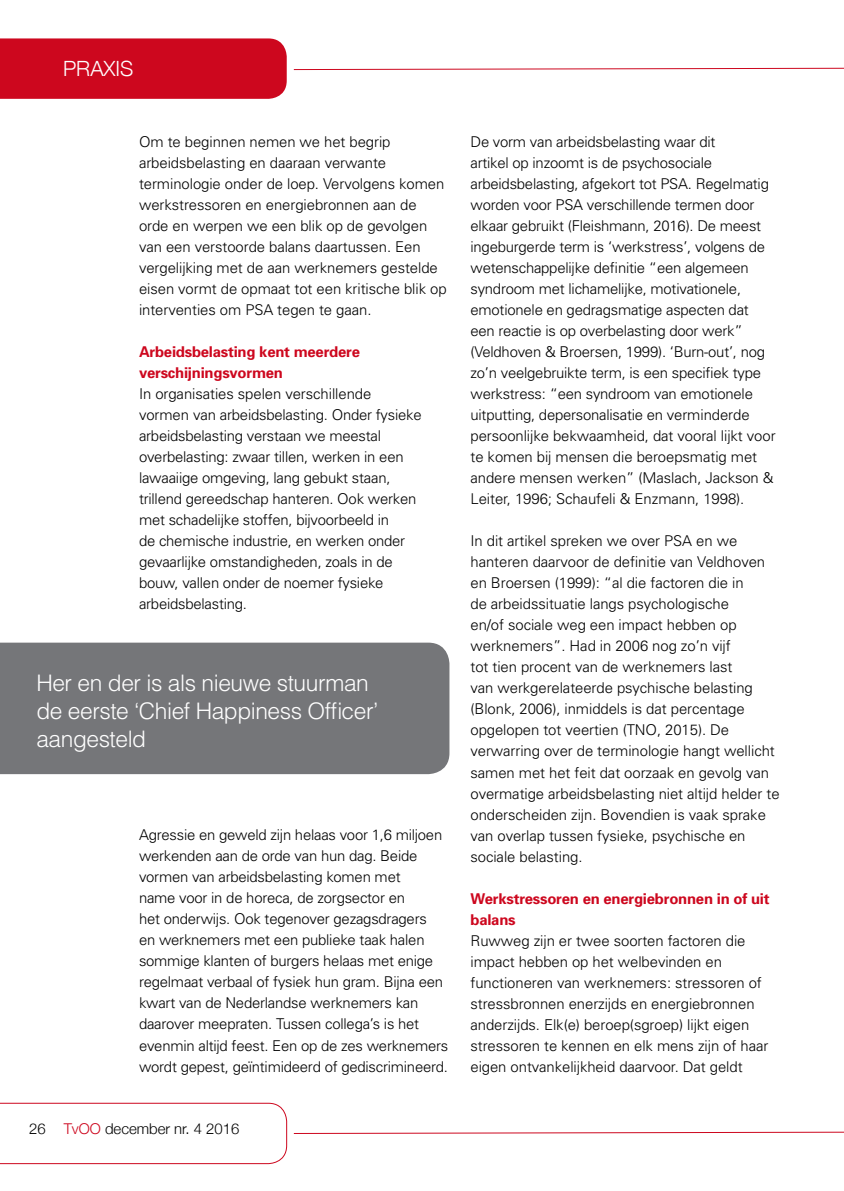
<style>
.page{position:relative;width:844px;height:1191px;background:#fff}
.page>*{position:absolute;margin:0;border:0;box-sizing:border-box;transform-origin:0 0}
.t1{font:300 22.75px/28px "Helvetica";letter-spacing:-.02em;color:#fff}
.t2{font:300 21px "Helvetica Neue";color:#fff}
.t3{font:300 14.88px/21px "Univers";letter-spacing:-.005em;color:#000}
.t4{font:700 14.88px/21px "Univers";letter-spacing:-.015em;color:#cd071e}
.t5{font:300 14.88px "Helvetica Neue";color:#000}
.s1{color:#cd071e}
</style>
<div class="page">
<div style="left:0;top:38px;width:287px;height:61px;background:#cd071e"></div>
<svg style="left:293px;top:67px;width:550px;height:3px"></svg>
<svg style="left:293px;top:1131px;width:550px;height:3px"></svg>
<svg style="left:0;top:1102px;width:287px;height:62px"></svg>
<div style="left:0;top:642px;width:449px;height:132px;background:#757679"></div>
<h2 class="t2" style="left:63px;top:51px;width:72px">PRAXIS</h2>
<p class="t3" style="left:139px;top:131px;width:309px">Om te beginnen nemen we het begrip arbeidsbelasting en daaraan verwante terminologie onder de loep. Vervolgens komen werkstressoren en energiebronnen aan de orde en werpen we een blik op de gevolgen van een verstoorde balans daartussen. Een vergelijking met de aan werknemers gestelde eisen vormt de opmaat tot een kritische blik op interventies om PSA tegen te gaan.</p>
<p class="t4" style="left:139px;top:341px;width:222px">Arbeidsbelasting kent meerdere verschijningsvormen</p>
<p class="t3" style="left:139px;top:383px;width:284px">In organisaties spelen verschillende vormen van arbeidsbelasting. Onder fysieke arbeidsbelasting verstaan we meestal overbelasting: zwaar tillen, werken in een lawaaiige omgeving, lang gebukt staan, trillend gereedschap hanteren. Ook werken met schadelijke stoffen, bijvoorbeeld in<br>de chemische industrie, en werken onder gevaarlijke omstandigheden, zoals in de bouw, vallen onder de noemer fysieke arbeidsbelasting.</p>
<h1 class="t1" style="left:36px;top:668px;width:343px">Her en der is als nieuwe stuurman de eerste ‘Chief Happiness Officer’ aangesteld</h1>
<p class="t3" style="left:139px;top:824px;width:311px">Agressie en geweld zijn helaas voor 1,6 miljoen werkenden aan de orde van hun dag. Beide vormen van arbeidsbelasting komen met<br>name voor in de horeca, de zorgsector en<br>het onderwijs. Ook tegenover gezagsdragers<br>en werknemers met een publieke taak halen sommige klanten of burgers helaas met enige regelmaat verbaal of fysiek hun gram. Bijna een kwart van de Nederlandse werknemers kan daarover meepraten. Tussen collega’s is het evenmin altijd feest. Een op de zes werknemers wordt gepest, geïntimideerd of gediscrimineerd.</p>
<p class="t5" style="left:29px;top:1117px;width:212px">26 <span class="s1">TvOO</span> december nr. 4 2016</p>
<p class="t3" style="left:470px;top:131px;width:306px">De vorm van arbeidsbelasting waar dit<br>artikel op inzoomt is de psychosociale arbeidsbelasting, afgekort tot PSA. Regelmatig worden voor PSA verschillende termen door elkaar gebruikt (Fleishmann, 2016). De meest ingeburgerde term is ‘werkstress’, volgens de wetenschappelijke definitie “een algemeen syndroom met lichamelijke, motivationele, emotionele en gedragsmatige aspecten dat een reactie is op overbelasting door werk” (Veldhoven &amp; Broersen, 1999). ‘Burn-out’, nog zo’n veelgebruikte term, is een specifiek type werkstress: “een syndroom van emotionele uitputting, depersonalisatie en verminderde persoonlijke bekwaamheid, dat vooral lijkt voor te komen bij mensen die beroepsmatig met andere mensen werken” (Maslach, Jackson &amp; Leiter, 1996; Schaufeli &amp; Enzmann, 1998).</p>
<p class="t3" style="left:470px;top:530px;width:310px">In dit artikel spreken we over PSA en we hanteren daarvoor de definitie van Veldhoven en Broersen (1999): “al die factoren die in<br>de arbeidssituatie langs psychologische<br>en/of sociale weg een impact hebben op werknemers”. Had in 2006 nog zo’n vijf<br>tot tien procent van de werknemers last<br>van werkgerelateerde psychische belasting (Blonk, 2006), inmiddels is dat percentage opgelopen tot veertien (TNO, 2015). De verwarring over de terminologie hangt wellicht samen met het feit dat oorzaak en gevolg van overmatige arbeidsbelasting niet altijd helder te onderscheiden zijn. Bovendien is vaak sprake van overlap tussen fysieke, psychische en sociale belasting.</p>
<p class="t4" style="left:470px;top:887px;width:300px">Werkstressoren en energiebronnen in of uit balans</p>
<p class="t3" style="left:470px;top:929px;width:299px">Ruwweg zijn er twee soorten factoren die impact hebben op het welbevinden en functioneren van werknemers: stressoren of stressbronnen enerzijds en energiebronnen anderzijds. Elk(e) beroep(sgroep) lijkt eigen stressoren te kennen en elk mens zijn of haar eigen ontvankelijkheid daarvoor. Dat geldt</p>
</div>
